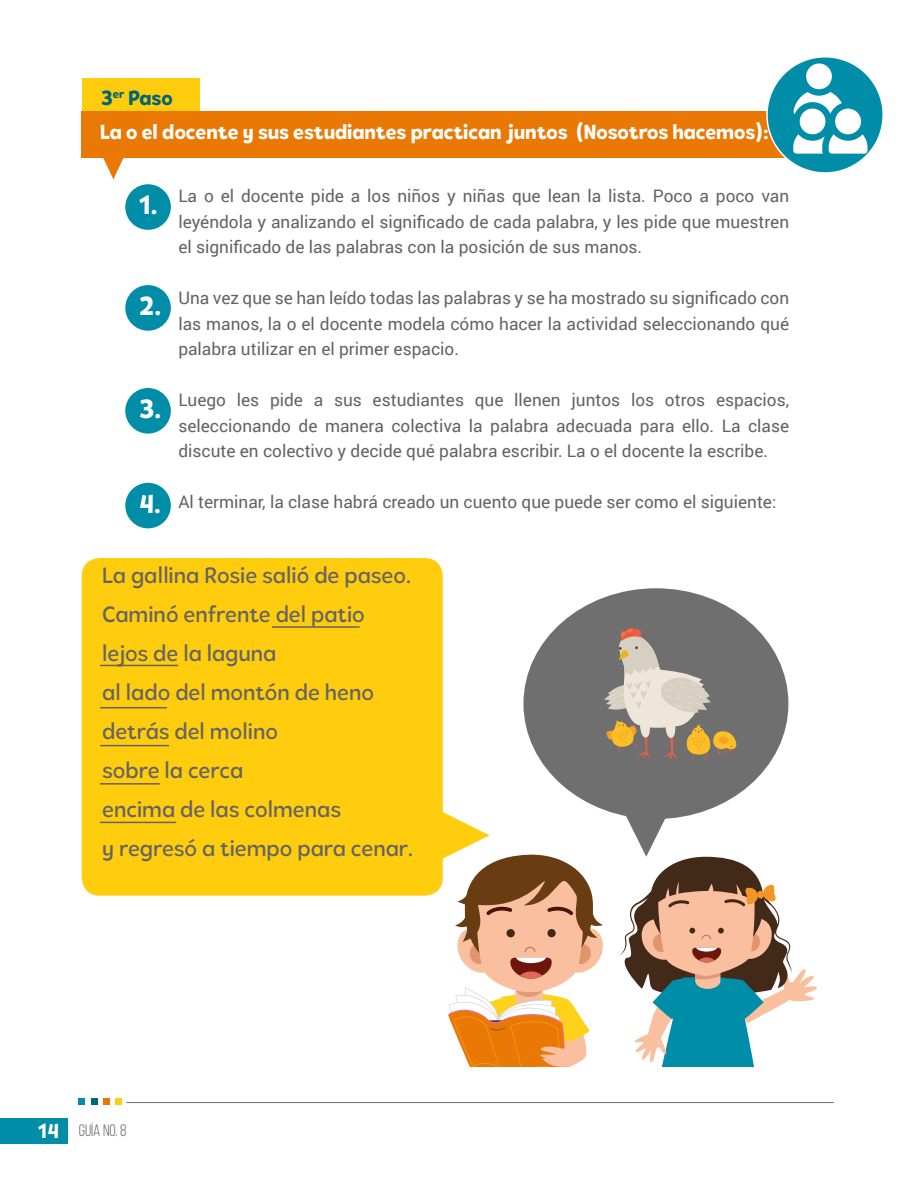
<style>
.page{position:relative;width:918px;height:1188px;background:#fff}
.page>*{position:absolute;margin:0;border:0;box-sizing:border-box;transform-origin:0 0}
.t1{font:800 27px "Tobi Pro";color:#fff}
.t2{font:500 22.5px "Tobi Pro";color:#646363}
.t3{font:800 21px "Tobi Pro";color:#fff}
.t4{font:800 21px "Tobi Pro";color:#006674}
.t5{font:17.25px/25.5px "Roboto";color:#646363;text-align:justify}
.t6{font:16.5px "Clutch Sans";color:#646363}
.s1{font-family:"Tobi Pro";font-weight:800;font-size:21px;color:#fff}
</style>
<div class="page">
<div style="left:0;top:1118px;width:68px;height:26px;background:#008da7"></div>
<hr style="left:126px;top:1102px;width:708px;height:1px;background:#706f6f">
<svg style="left:79px;top:1099px;width:6px;height:6px"></svg>
<svg style="left:91px;top:1099px;width:6px;height:6px"></svg>
<svg style="left:103px;top:1099px;width:6px;height:6px"></svg>
<div style="left:115px;top:1099px;width:7px;height:6px;background:#ffcd0d"></div>
<div style="left:82px;top:79px;width:117px;height:37px;background:#ffcd0d"></div>
<div style="left:82px;top:558px;width:361px;height:338px;background:#ffcd0d;border-radius:18px"></div>
<div style="left:81px;top:112px;width:724px;height:46px;background:#ea7804"></div>
<svg style="left:103px;top:158px;width:21px;height:21px"></svg>
<div style="left:767px;top:57px;width:116px;height:116px;background:#008da7;border-radius:50%"></div>
<div style="left:766px;top:56px;width:118px;height:118px;border:2px solid #fff;border-radius:50%"></div>
<div style="left:806px;top:64px;width:26px;height:25px;background:#fff;border-radius:50%"></div>
<svg style="left:793px;top:92px;width:49px;height:22px"></svg>
<div style="left:800px;top:109px;width:25px;height:25px;background:#fff;border-radius:50%"></div>
<div style="left:835px;top:109px;width:26px;height:25px;background:#fff;border-radius:50%"></div>
<svg style="left:793px;top:134px;width:75px;height:20px"></svg>
<div style="left:125px;top:184px;width:46px;height:46px;background:#008da7;border-radius:50%"></div>
<div style="left:125px;top:285px;width:46px;height:46px;background:#008da7;border-radius:50%"></div>
<div style="left:125px;top:388px;width:46px;height:46px;background:#008da7;border-radius:50%"></div>
<div style="left:125px;top:483px;width:46px;height:45px;background:#008da7;border-radius:50%"></div>
<hr style="left:272px;top:626px;width:88px;height:2px;background:#646363">
<hr style="left:100px;top:665px;width:78px;height:1px;background:#646363">
<hr style="left:100px;top:707px;width:67px;height:1px;background:#646363">
<hr style="left:100px;top:745px;width:69px;height:1px;background:#646363">
<hr style="left:100px;top:783px;width:60px;height:2px;background:#646363">
<hr style="left:100px;top:822px;width:76px;height:1px;background:#646363">
<svg style="left:422px;top:802px;width:181px;height:264px"></svg>
<div style="left:523px;top:588px;width:265px;height:231px;background:#706f6f;border-radius:50%"></div>
<svg style="left:613px;top:790px;width:204px;height:276px"></svg>
<svg style="left:604px;top:628px;width:133px;height:132px"></svg>
<p class="t4" style="left:101px;top:84px;width:73px">3<sup>er</sup> Paso</p>
<p class="t3" style="left:100px;top:119px;width:670px">La o el docente y sus estudiantes practican juntos (Nosotros hacemos):</p>
<p class="t1" style="left:139px;top:188px;width:21px">1.</p>
<p class="t1" style="left:139px;top:288px;width:24px">2.</p>
<p class="t1" style="left:139px;top:391px;width:24px">3.</p>
<p class="t1" style="left:139px;top:486px;width:24px">4.</p>
<p class="t5" style="left:178px;top:183px;width:612px">La o el docente pide a los niños y niñas que lean la lista. Poco a poco van leyéndola y analizando el significado de cada palabra, y les pide que muestren el significado de las palabras con la posición de sus manos.</p>
<p class="t5" style="left:178px;top:285px;width:612px">Una vez que se han leído todas las palabras y se ha mostrado su significado con las manos, la o el docente modela cómo hacer la actividad seleccionando qué palabra utilizar en el primer espacio.</p>
<p class="t5" style="left:178px;top:387px;width:612px">Luego les pide a sus estudiantes que llenen juntos los otros espacios, seleccionando de manera colectiva la palabra adecuada para ello. La clase discute en colectivo y decide qué palabra escribir. La o el docente la escribe.</p>
<p class="t5" style="left:178px;top:489px;width:600px">Al terminar, la clase habrá creado un cuento que puede ser como el siguiente:</p>
<p class="t2" style="left:102px;top:561px;width:311px">La gallina Rosie salió de paseo.</p>
<p class="t2" style="left:102px;top:600px;width:264px">Caminó enfrente del patio</p>
<p class="t2" style="left:102px;top:639px;width:176px">lejos de la laguna</p>
<p class="t2" style="left:102px;top:678px;width:273px">al lado del montón de heno</p>
<p class="t2" style="left:102px;top:717px;width:177px">detrás del molino</p>
<p class="t2" style="left:102px;top:756px;width:142px">sobre la cerca</p>
<p class="t2" style="left:102px;top:795px;width:240px">encima de las colmenas</p>
<p class="t2" style="left:102px;top:834px;width:313px">y regresó a tiempo para cenar.</p>
<p class="t6" style="left:38px;top:1122px;width:90px"><span class="s1">14</span> GUÍA NO. 8</p>
</div>
